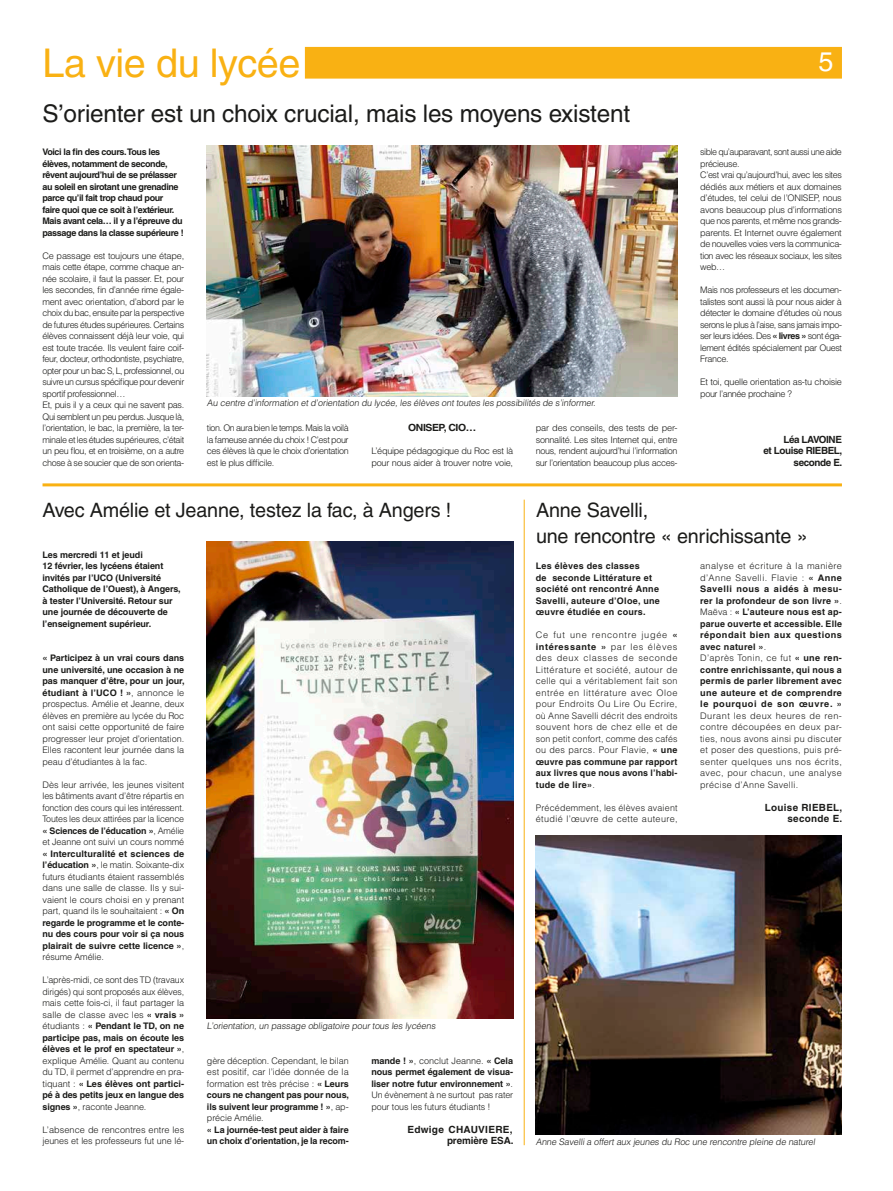
<style>
.page{position:relative;width:893px;height:1191px;background:#fff}
.page>*{position:absolute;margin:0;border:0;box-sizing:border-box;transform-origin:0 0}
.t1{font:condensed 39.6px "Helvetica";letter-spacing:-.01em;color:#f9b113;scale:1.22 1}
.t2{font:27px "Helvetica";color:#fff}
.t3{font:24.3px "Helvetica";letter-spacing:-.01em;color:#1c1c1a}
.t4{font:19.8px/26.4px "Helvetica";letter-spacing:-.01em;color:#1c1c1a}
.t5{font:700 9.9px/11.5px "Helvetica";letter-spacing:-.04em;color:#1c1c1a;text-align:right}
.t6{font:700 9.9px/11.5px "Helvetica";letter-spacing:.02em;color:#1c1c1a;text-align:right}
.t7{font:700 9.9px/11.5px "Helvetica";letter-spacing:.03em;color:#1c1c1a;text-align:right}
.t8{font:700 9.9px "Helvetica";letter-spacing:-.04em;color:#1c1c1a;scale:1.06 1}
.t9{font:300 9px/11.5px "Helvetica";letter-spacing:-.035em;color:#1c1c1a;text-align:justify}
.t10{font:700 9px/11.5px "Helvetica";letter-spacing:.03em;color:#1c1c1a}
.t11{font:700 9px/11.5px "Helvetica";letter-spacing:-.01em;color:#1c1c1a}
.t12{font:700 9px/11.5px "Helvetica";letter-spacing:-.04em;color:#1c1c1a}
.t13{font:300 9px/11.5px "Helvetica";letter-spacing:-.01em;color:#1c1c1a}
.t14{font:300 9px/11.5px "Helvetica";letter-spacing:.025em;color:#1c1c1a}
.s1{font-weight:700}
.s2{font-weight:300}
</style>
<div class="page">
<div style="left:43px;top:47px;width:799px;height:32px;background:#f9b113"></div>
<div style="left:39px;top:45px;width:266px;height:36px;background:#fff"></div>
<img style="left:207px;top:146px;width:470px;height:250px">
<hr style="left:43px;top:483px;width:799px;height:3px;background:#f9b113">
<img style="left:207px;top:541px;width:306px;height:477px">
<hr style="left:524px;top:499px;width:1px;height:646px;background:#f9b113">
<img style="left:536px;top:835px;width:306px;height:299px">
<h1 class="t1" style="left:43px;top:40px;width:213px">La vie du lycée</h1>
<h2 class="t2" style="left:818px;top:46px;width:17px">5</h2>
<h3 class="t3" style="left:43px;top:99px;width:589px">S’orienter est un choix crucial, mais les moyens existent</h3>
<p class="t12" style="left:43px;top:146px;width:143px">Voici la fin des cours. Tous les élèves, notamment de seconde, rêvent aujourd’hui de se prélasser au soleil en sirotant une grenadine parce qu’il fait trop chaud pour<br>faire quoi que ce soit à l’extérieur.<br>Mais avant cela… il y a l’épreuve du passage dans la classe supérieure !</p>
<p class="t9" style="left:43px;top:249px;width:143px;text-align:left">Ce passage est toujours une étape, mais cette étape, comme chaque an&shy;née scolaire, il faut la passer. Et, pour les secondes, fin d’année rime égale&shy;ment avec orientation, d’abord par le choix du bac, ensuite par la perspective de futures études supérieures. Certains élèves connaissent déjà leur voie, qui est toute tracée. Ils veulent faire coif&shy;feur, docteur, orthodontiste, psychiatre, opter pour un bac S, L, professionnel, ou suivre un cursus spécifique pour devenir sportif professionnel…<br>Et, puis il y a ceux qui ne savent pas.<br>Qui semblent un peu perdus. Jusque là, l’orientation, le bac, la première, la ter&shy;minale et les études supérieures, c’était un peu flou, et en troisième, on a autre chose à se soucier que de son orienta-</p>
<p class="t9" style="left:207px;top:397px;width:392px">Au centre d’information et d’orientation du lycée, les élèves ont toutes les possibilités de s’informer.</p>
<p class="t9" style="left:207px;top:422px;width:143px">tion. On aura bien le temps. Mais la voilà la fameuse année du choix ! C’est pour ces élèves là que le choix d’orientation est le plus difficile.</p>
<p class="t8" style="left:408px;top:421px;width:66px">ONISEP, CIO…</p>
<p class="t9" style="left:371px;top:445px;width:143px">L’équipe pédagogique du Roc est là pour nous aider à trouver notre voie,</p>
<p class="t9" style="left:536px;top:422px;width:143px">par des conseils, des tests de per&shy;sonnalité. Les sites Internet qui, entre nous, rendent aujourd’hui l’information sur l’orientation beaucoup plus acces-</p>
<p class="t9" style="left:700px;top:146px;width:143px;text-align:left">sible qu’auparavant, sont aussi une aide précieuse.<br>C’est vrai qu’aujourd’hui, avec les sites dédiés aux métiers et aux domaines d’études, tel celui de l’ONISEP, nous avons beaucoup plus d’informations que nos parents, et même nos grands&shy;parents. Et Internet ouvre également de nouvelles voies vers la communica&shy;tion avec les réseaux sociaux, les sites web…</p>
<p class="t9" style="left:700px;top:284px;width:143px">Mais nos professeurs et les documen&shy;talistes sont aussi là pour nous aider à détecter le domaine d’études où nous serons le plus à l’aise, sans jamais impo&shy;ser leurs idées. Des <span class="s1">« livres »</span> sont éga&shy;lement édités spécialement par Ouest France.</p>
<p class="t9" style="left:700px;top:376px;width:143px">Et toi, quelle orientation as-tu choisie pour l’année prochaine ?</p>
<p class="t5" style="left:763px;top:433px;width:80px">Léa LAVOINE<br>et Louise RIEBEL, seconde E.</p>
<h3 class="t4" style="left:43px;top:496px;width:410px">Avec Amélie et Jeanne, testez la fac, à Angers !</h3>
<p class="t11" style="left:43px;top:548px;width:140px">Les mercredi 11 et jeudi<br>12 février, les lycéens étaient invités par l’UCO (Université<br>Catholique de l’Ouest), à Angers, à tester l’Université. Retour sur une journée de découverte de l’enseignement supérieur.</p>
<p class="t9" style="left:43px;top:652px;width:144px"><span class="s1">« Participez à un vrai cours dans une université, une occasion à ne pas manquer d’être, pour un jour, étudiant à l’UCO ! »</span>, annonce le prospectus. Amélie et Jeanne, deux élèves en première au lycée du Roc ont saisi cette opportunité de faire progresser leur projet d’orientation.<br>Elles racontent leur journée dans la peau d’étudiantes à la fac.</p>
<p class="t9" style="left:43px;top:778px;width:143px">Dès leur arrivée, les jeunes visitent les bâtiments avant d’être répartis en fonction des cours qui les intéressent.<br>Toutes les deux attirées par la licence <span class="s1">« Sciences de l’éducation »</span>, Amélie et Jeanne ont suivi un cours nommé</p>
<p class="t9" style="left:43px;top:847px;width:143px"><span class="s1">« Interculturalité et sciences de l’éducation »</span>, le matin. Soixante-dix futurs étudiants étaient rassemblés dans une salle de classe. Ils y sui&shy;vaient le cours choisi en y prenant part, quand ils le souhaitaient : <span class="s1">« On regarde le programme et le conte&shy;nu des cours pour voir si ça nous plairait de suivre cette licence »</span>, résume Amélie.</p>
<p class="t9" style="left:43px;top:974px;width:143px">L’après-midi, ce sont des TD (travaux dirigés) qui sont proposés aux élèves, mais cette fois-ci, il faut partager la salle de classe avec les <span class="s1">« vrais » </span>étudiants : <span class="s1">« Pendant le TD, on ne participe pas, mais on écoute les élèves et le prof en spectateur »</span>, explique Amélie. Quant au contenu du TD, il permet d’apprendre en pra&shy;tiquant : <span class="s1">« Les élèves ont partici&shy;pé à des petits jeux en langue des signes »</span>, raconte Jeanne.</p>
<p class="t13" style="left:43px;top:1123px;width:143px">L’absence de rencontres entre les jeunes et les professeurs fut une lé-</p>
<p class="t9" style="left:207px;top:1019px;width:232px">L’orientation, un passage obligatoire pour tous les lycéens</p>
<p class="t9" style="left:207px;top:1054px;width:144px">gère déception. Cependant, le bilan est positif, car l’idée donnée de la formation est très précise : <span class="s1">« Leurs cours ne changent pas pour nous, ils suivent leur programme ! »</span>, ap&shy;précie Amélie.</p>
<p class="t11" style="left:207px;top:1123px;width:143px">« La journée-test peut aider à faire un choix d’orientation, je la recom-</p>
<p class="t9" style="left:371px;top:1054px;width:143px"><span class="s1">mande ! »</span>, conclut Jeanne. <span class="s1">« Cela nous permet également de visua&shy;liser notre futur environnement »</span>.<br>Un évènement à ne surtout pas rater pour tous les futurs étudiants !</p>
<p class="t6" style="left:407px;top:1123px;width:108px">Edwige CHAUVIERE, première ESA.</p>
<h3 class="t4" style="left:536px;top:496px;width:273px">Anne Savelli,<br>une rencontre « enrichissante »</h3>
<p class="t10" style="left:536px;top:560px;width:126px">Les élèves des classes<br>de seconde Littérature et société ont rencontré Anne<br>Savelli, auteure d’Oloe, une œuvre étudiée en cours.</p>
<p class="t9" style="left:536px;top:629px;width:143px">Ce fut une rencontre jugée <span class="s1">« intéressante »</span> par les élèves des deux classes de seconde Littérature et société, autour de celle qui a véritablement fait son entrée en littérature avec Oloe pour Endroits Ou Lire Ou Ecrire, où Anne Savelli décrit des endroits souvent hors de chez elle et de son petit confort, comme des cafés ou des parcs. Pour Flavie, <span class="s1">« une œuvre pas commune par rapport aux livres que nous avons l’habi&shy;tude de lire»</span>.</p>
<p class="t14" style="left:536px;top:801px;width:143px">Précédemment, les élèves avaient étudié l’œuvre de cette auteure,</p>
<p class="t10" style="left:700px;top:560px;width:143px"><span class="s2">analyse et écriture à la manière d’Anne Savelli. Flavie :</span> « Anne<br>Savelli nous a aidés à mesu&shy;rer la profondeur de son livre »<span class="s2">.<br>Maëva :</span> « L’auteure nous est ap&shy;parue ouverte et accessible. Elle répondait bien aux questions avec naturel »<span class="s2">.<br>D’après Tonin, ce fut</span> « une ren&shy;contre enrichissante, qui nous a permis de parler librement avec une auteure et de comprendre le pourquoi de son œuvre. »</p>
<p class="t9" style="left:700px;top:709px;width:143px">Durant les deux heures de ren&shy;contre découpées en deux par&shy;ties, nous avons ainsi pu discuter et poser des questions, puis pré&shy;senter quelques uns nos écrits, avec, pour chacun, une analyse précise d’Anne Savelli.</p>
<p class="t7" style="left:765px;top:801px;width:79px">Louise RIEBEL, seconde E.</p>
<p class="t9" style="left:536px;top:1136px;width:282px">Anne Savelli a offert aux jeunes du Roc une rencontre pleine de naturel</p>
</div>
